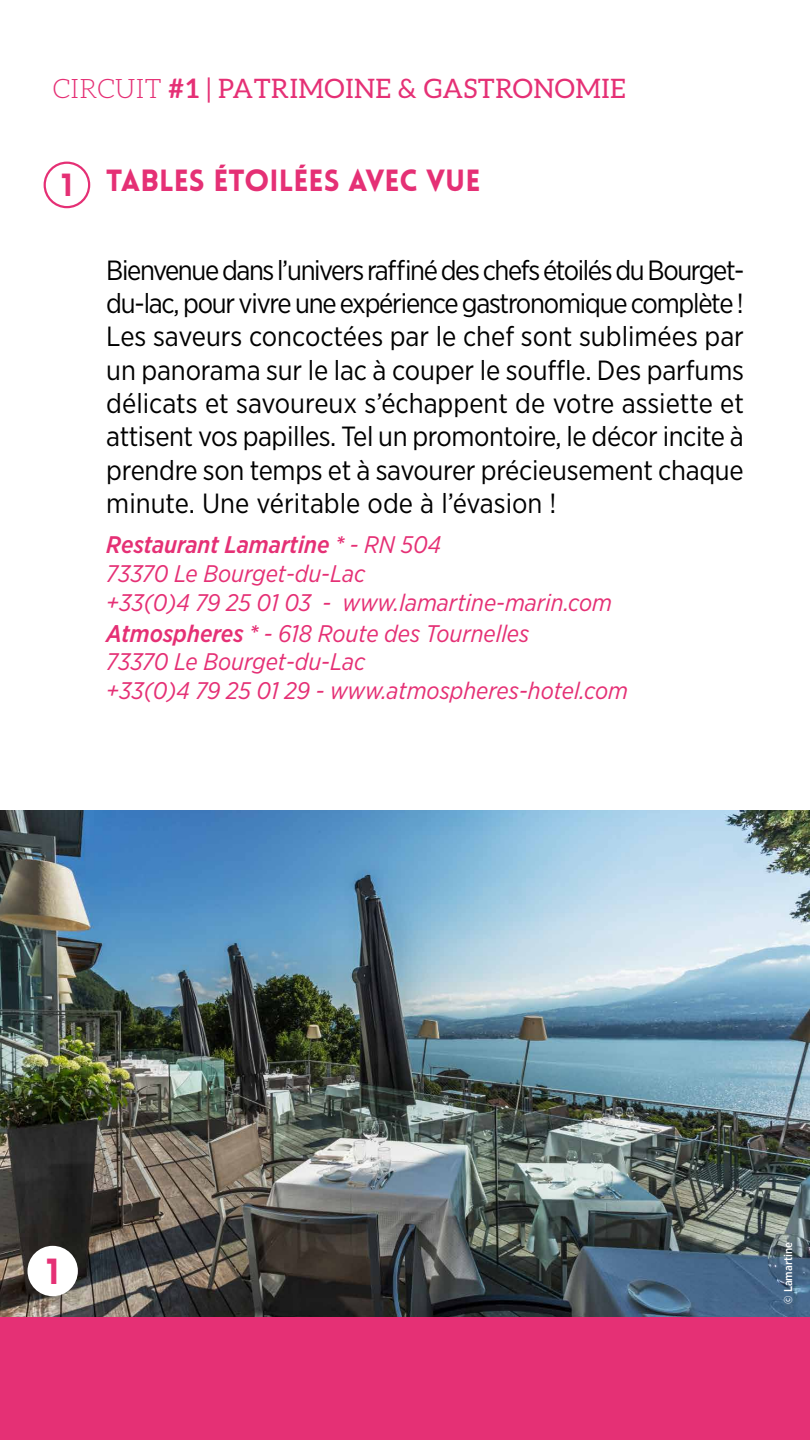
<style>
.page{position:relative;width:810px;height:1440px;background:#fff}
.page>*{position:absolute;margin:0;border:0;box-sizing:border-box;transform-origin:0 0}
.t1{font:900 35.55px "Lovelo";color:#e53075}
.t2{font:900 30px "Lovelo";color:#e53075}
.t3{font:27.75px/33.3px "Gotham Narrow";letter-spacing:-.01em;color:#000;text-align:justify}
.t4{font:26.85px "Aleo";letter-spacing:.02em;color:#e53075}
.t5{font:italic 24px/28.8px "Gotham Narrow";color:#e53075}
.t6{font:500 11.4px "Gotham Narrow";color:#fff}
.s1{font-weight:300}
.s2{font-weight:700}
.s3{font-size:31.35px}
.s4{font-weight:500}
</style>
<div class="page">
<img style="left:0;top:811px;width:810px;height:507px">
<div style="left:0;top:1318px;width:810px;height:122px;background:#e53075"></div>
<div style="left:44px;top:162px;width:46px;height:46px;border:2px solid #e53075;border-radius:50%"></div>
<div style="left:28px;top:1246px;width:50px;height:50px;background:#fff;border-radius:50%"></div>
<p class="t4" style="left:53px;top:73px;width:575px"><span class="s1">CIRCUIT</span> <span class="s2">#1</span> | PATRIMOINE &amp; GASTRONOMIE</p>
<p class="t2" style="left:61px;top:162px;width:421px"><span class="s3">1</span> TABLES ÉTOILÉES AVEC VUE</p>
<p class="t3" style="left:106px;top:253px;width:640px">Bienvenue dans l’univers raffiné des chefs étoilés du Bourget&shy;du-lac, pour vivre une expérience gastronomique complète !<br>Les saveurs concoctées par le chef sont sublimées par un panorama sur le lac à couper le souffle. Des parfums délicats et savoureux s’échappent de votre assiette et attisent vos papilles. Tel un promontoire, le décor incite à prendre son temps et à savourer précieusement chaque minute. Une véritable ode à l’évasion !</p>
<p class="t5" style="left:106px;top:530px;width:507px"><span class="s4">Restaurant Lamartine *</span> - RN 504<br>73370 Le Bourget-du-Lac<br>+33(0)4 79 25 01 03 - www.lamartine-marin.com</p>
<p class="t5" style="left:106px;top:618px;width:523px"><span class="s4">Atmospheres *</span> - 618 Route des Tournelles<br>73370 Le Bourget-du-Lac<br>+33(0)4 79 25 01 29 - www.atmospheres-hotel.com</p>
<p class="t1" style="left:46px;top:1249px;width:15px">1</p>
<p class="t6" style="left:781px;top:1304px;width:63px;rotate:-90deg">© Lamartine</p>
</div>
